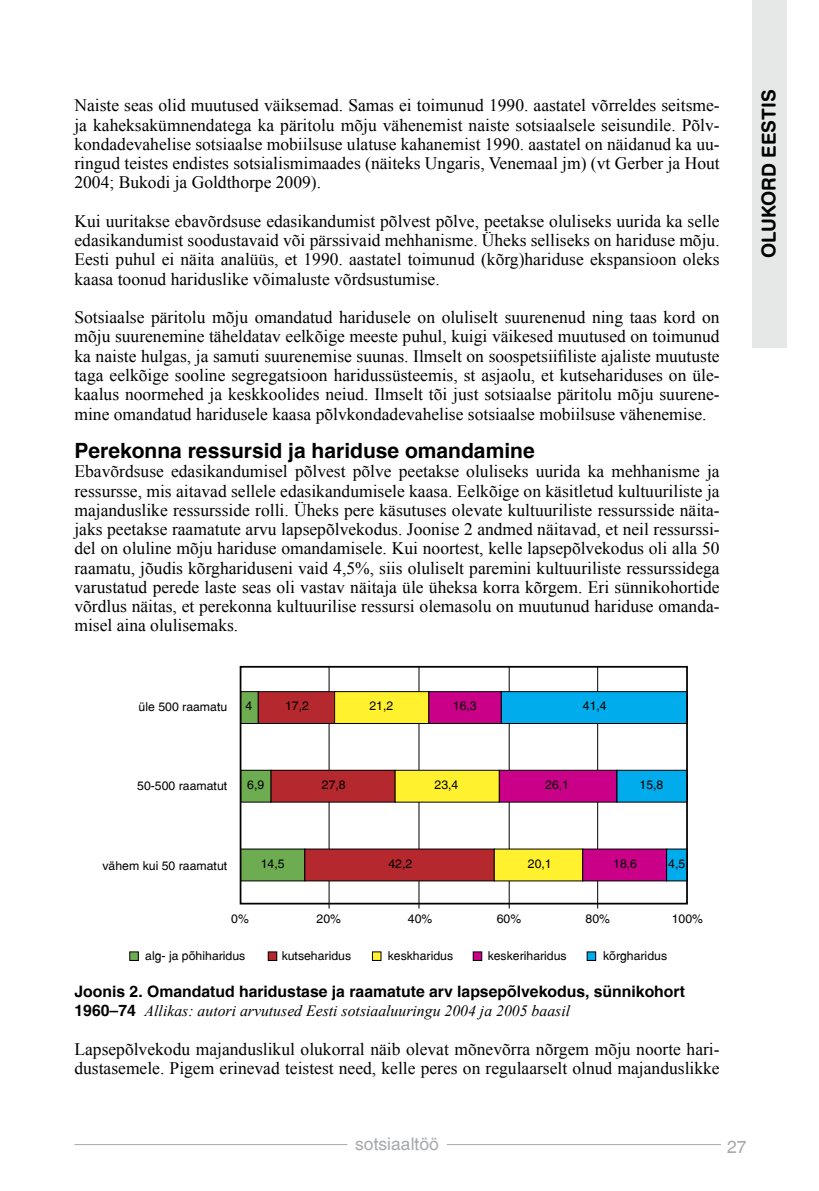
<style>
.page{position:relative;width:819px;height:1191px;background:#fff}
.page>*{position:absolute;margin:0;border:0;box-sizing:border-box;transform-origin:0 0}
.t1{font:700 21px "Switzerland";color:#000}
.t2{font:19.25px "Swiss 721 BT Bold Rounded";color:#000}
.t3{font:17.5px/19.2px "Times New Roman";color:#000;text-align:justify}
.t4{font:17.5px "Switzerland Plain";color:#a6a8aa}
.t5{font:700 15.75px "Switzerland";color:#000}
.t6{font:italic 15.75px "Times New Roman";color:#000}
.t7{font:12.25px "Switzerland Plain";color:#000}
.s1{font-family:"Switzerland";font-weight:700;font-style:normal}
</style>
<div class="page">
<div style="left:752px;top:0;width:34px;height:347px;background:#e6e7e7"></div>
<hr style="left:328px;top:667px;width:1px;height:241px;background:#000">
<hr style="left:418px;top:667px;width:1px;height:241px;background:#000">
<hr style="left:508px;top:667px;width:1px;height:241px;background:#000">
<hr style="left:597px;top:667px;width:1px;height:241px;background:#000">
<div style="left:241px;top:691px;width:17px;height:32px;background:#6eac51"></div>
<div style="left:240px;top:691px;width:19px;height:33px;border:1px solid #000"></div>
<div style="left:241px;top:770px;width:30px;height:32px;background:#6eac51"></div>
<div style="left:240px;top:770px;width:31px;height:32px;border:1px solid #000"></div>
<div style="left:240px;top:849px;width:65px;height:32px;background:#6eac51"></div>
<div style="left:258px;top:691px;width:76px;height:32px;background:#b4282e"></div>
<div style="left:258px;top:691px;width:77px;height:33px;border:1px solid #000"></div>
<div style="left:334px;top:691px;width:95px;height:32px;background:#fff12d"></div>
<div style="left:334px;top:691px;width:95px;height:33px;border:1px solid #000"></div>
<div style="left:429px;top:691px;width:72px;height:32px;background:#ca0088"></div>
<div style="left:428px;top:691px;width:73px;height:33px;border:1px solid #000"></div>
<div style="left:501px;top:691px;width:186px;height:32px;background:#00acec"></div>
<div style="left:501px;top:691px;width:186px;height:33px;border:1px solid #000"></div>
<div style="left:271px;top:770px;width:124px;height:32px;background:#b4282e"></div>
<div style="left:270px;top:770px;width:125px;height:32px;border:1px solid #000"></div>
<div style="left:395px;top:770px;width:104px;height:32px;background:#fff12d"></div>
<div style="left:394px;top:770px;width:105px;height:32px;border:1px solid #000"></div>
<div style="left:499px;top:770px;width:118px;height:32px;background:#ca0088"></div>
<div style="left:499px;top:770px;width:118px;height:32px;border:1px solid #000"></div>
<div style="left:617px;top:770px;width:70px;height:32px;background:#00acec"></div>
<div style="left:616px;top:770px;width:71px;height:32px;border:1px solid #000"></div>
<div style="left:305px;top:849px;width:189px;height:32px;background:#b4282e"></div>
<div style="left:494px;top:849px;width:88px;height:32px;background:#fff12d"></div>
<div style="left:582px;top:849px;width:84px;height:32px;background:#ca0088"></div>
<div style="left:666px;top:849px;width:21px;height:32px;background:#00acec"></div>
<div style="left:666px;top:848px;width:21px;height:33px;border:1px solid #000"></div>
<div style="left:240px;top:666px;width:447px;height:238px;border:2px solid #000"></div>
<div style="left:130px;top:952px;width:8px;height:8px;background:#6eac51"></div>
<div style="left:129px;top:951px;width:10px;height:10px;border:1px solid #000"></div>
<div style="left:268px;top:952px;width:9px;height:8px;background:#b4282e"></div>
<div style="left:268px;top:951px;width:9px;height:10px;border:1px solid #000"></div>
<div style="left:372px;top:952px;width:9px;height:8px;background:#fff12d"></div>
<div style="left:372px;top:951px;width:9px;height:10px;border:1px solid #000"></div>
<div style="left:473px;top:952px;width:8px;height:8px;background:#ca0088"></div>
<div style="left:472px;top:951px;width:10px;height:10px;border:1px solid #000"></div>
<div style="left:587px;top:952px;width:8px;height:8px;background:#00acec"></div>
<div style="left:586px;top:951px;width:10px;height:10px;border:1px solid #000"></div>
<hr style="left:74px;top:1144px;width:273px;height:1px;background:#a6a8aa">
<hr style="left:446px;top:1144px;width:275px;height:1px;background:#a6a8aa">
<p class="t3" style="left:74px;top:96px;width:646px">Naiste seas olid muutused väiksemad. Samas ei toimunud 1990. aastatel võrreldes seitsme&shy;ja kaheksakümnendatega ka päritolu mõju vähenemist naiste sotsiaalsele seisundile. Põlv&shy;kondadevahelise sotsiaalse mobiilsuse ulatuse kahanemist 1990. aastatel on näidanud ka uu&shy;ringud teistes endistes sotsialismimaades (näiteks Ungaris, Venemaal jm) (vt Gerber ja Hout 2004; Bukodi ja Goldthorpe 2009).</p>
<p class="t3" style="left:74px;top:211px;width:646px">Kui uuritakse ebavõrdsuse edasikandumist põlvest põlve, peetakse oluliseks uurida ka selle edasikandumist soodustavaid või pärssivaid mehhanisme. Üheks selliseks on hariduse mõju.<br>Eesti puhul ei näita analüüs, et 1990. aastatel toimunud (kõrg)hariduse ekspansioon oleks kaasa toonud hariduslike võimaluste võrdsustumise.</p>
<p class="t3" style="left:74px;top:307px;width:646px">Sotsiaalse päritolu mõju omandatud haridusele on oluliselt suurenenud ning taas kord on mõju suurenemine täheldatav eelkõige meeste puhul, kuigi väikesed muutused on toimunud ka naiste hulgas, ja samuti suurenemise suunas. Ilmselt on soospetsiifiliste ajaliste muutuste taga eelkõige sooline segregatsioon haridussüsteemis, st asjaolu, et kutsehariduses on üle&shy;kaalus noormehed ja keskkoolides neiud. Ilmselt tõi just sotsiaalse päritolu mõju suurene&shy;mine omandatud haridusele kaasa põlvkondadevahelise sotsiaalse mobiilsuse vähenemise.</p>
<p class="t1" style="left:74px;top:438px;width:462px">Perekonna ressursid ja hariduse omandamine</p>
<p class="t3" style="left:74px;top:461px;width:646px">Ebavõrdsuse edasikandumisel põlvest põlve peetakse oluliseks uurida ka mehhanisme ja ressursse, mis aitavad sellele edasikandumisele kaasa. Eelkõige on käsitletud kultuuriliste ja majanduslike ressursside rolli. Üheks pere käsutuses olevate kultuuriliste ressursside näita&shy;jaks peetakse raamatute arvu lapsepõlvekodus. Joonise 2 andmed näitavad, et neil ressurssi&shy;del on oluline mõju hariduse omandamisele. Kui noortest, kelle lapsepõlvekodus oli alla 50 raamatu, jõudis kõrghariduseni vaid 4,5%, siis oluliselt paremini kultuuriliste ressurssidega varustatud perede laste seas oli vastav näitaja üle üheksa korra kõrgem. Eri sünnikohortide võrdlus näitas, et perekonna kultuurilise ressursi olemasolu on muutunud hariduse omanda&shy;misel aina olulisemaks.</p>
<p class="t2" style="left:757px;top:258px;width:170px;rotate:-90deg">OLUKORD EESTIS</p>
<p class="t7" style="left:139px;top:699px;width:90px">üle 500 raamatu</p>
<p class="t7" style="left:285px;top:698px;width:25px">17,2</p>
<p class="t7" style="left:369px;top:698px;width:25px">21,2</p>
<p class="t7" style="left:453px;top:698px;width:25px">16,3</p>
<p class="t7" style="left:583px;top:698px;width:25px">41,4</p>
<p class="t7" style="left:245px;top:698px;width:8px">4</p>
<p class="t7" style="left:137px;top:779px;width:91px">50-500 raamatut</p>
<p class="t7" style="left:247px;top:777px;width:19px">6,9</p>
<p class="t7" style="left:322px;top:777px;width:25px">27,8</p>
<p class="t7" style="left:434px;top:777px;width:25px">23,4</p>
<p class="t7" style="left:545px;top:777px;width:25px">26,1</p>
<p class="t7" style="left:639px;top:777px;width:25px">15,8</p>
<p class="t7" style="left:102px;top:858px;width:126px">vähem kui 50 raamatut</p>
<p class="t7" style="left:261px;top:857px;width:25px">14,5</p>
<p class="t7" style="left:388px;top:857px;width:25px">42,2</p>
<p class="t7" style="left:528px;top:857px;width:25px">20,1</p>
<p class="t7" style="left:613px;top:857px;width:25px">18,6</p>
<p class="t7" style="left:668px;top:857px;width:19px">4,5</p>
<p class="t7" style="left:231px;top:911px;width:19px">0%</p>
<p class="t7" style="left:145px;top:948px;width:102px">alg- ja põhiharidus</p>
<p class="t7" style="left:282px;top:948px;width:71px">kutseharidus</p>
<p class="t7" style="left:388px;top:948px;width:67px">keskharidus</p>
<p class="t7" style="left:487px;top:948px;width:81px">keskeriharidus</p>
<p class="t7" style="left:603px;top:948px;width:66px">kõrgharidus</p>
<p class="t7" style="left:316px;top:911px;width:26px">20%</p>
<p class="t7" style="left:408px;top:911px;width:26px">40%</p>
<p class="t7" style="left:496px;top:911px;width:26px">60%</p>
<p class="t7" style="left:585px;top:911px;width:26px">80%</p>
<p class="t7" style="left:671px;top:911px;width:33px">100%</p>
<p class="t5" style="left:74px;top:982px;width:612px">Joonis 2. Omandatud haridustase ja raamatute arv lapsepõlvekodus, sünnikohort</p>
<p class="t6" style="left:74px;top:1000px;width:497px"><span class="s1">1960–74</span> Allikas: autori arvutused Eesti sotsiaaluuringu 2004 ja 2005 baasil</p>
<p class="t3" style="left:74px;top:1039px;width:646px">Lapsepõlvekodu majanduslikul olukorral näib olevat mõnevõrra nõrgem mõju noorte hari&shy;dustasemele. Pigem erinevad teistest need, kelle peres on regulaarselt olnud majanduslikke</p>
<p class="t4" style="left:355px;top:1133px;width:85px">sotsiaaltöö</p>
<p class="t4" style="left:727px;top:1136px;width:21px">27</p>
</div>
